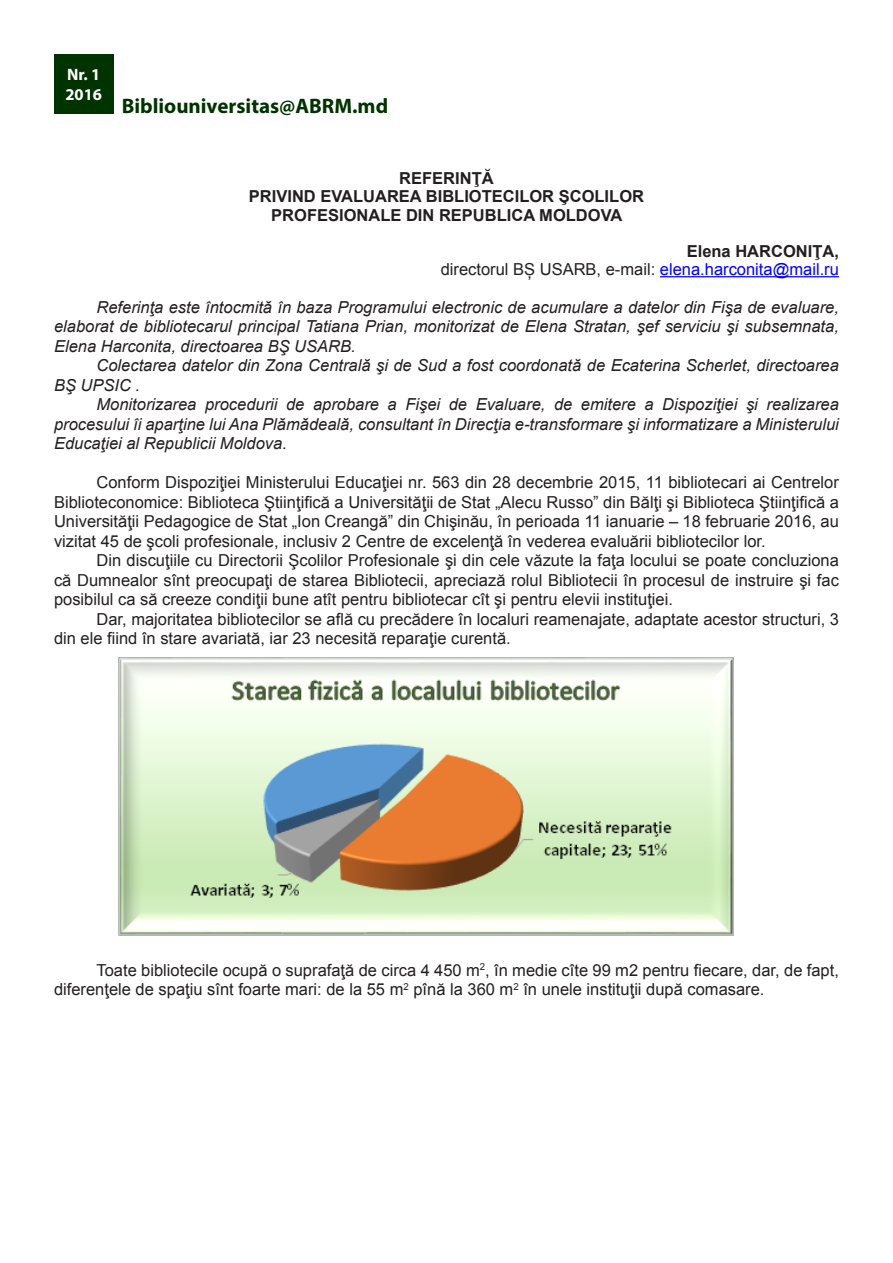
<style>
.page{position:relative;width:893px;height:1263px;background:#fff}
.page>*{position:absolute;margin:0;border:0;box-sizing:border-box;transform-origin:0 0}
.t1{font:700 21px "Myriad Pro";color:#030}
.t2{font:16.5px/19.5px "Arial";color:#231f20;text-align:justify}
.t3{font:italic 16.5px/19.5px "Arial";color:#231f20;text-align:justify}
.t4{font:700 16.5px "Arial";color:#231f20}
.t5{font:700 16.5px "Myriad Pro";color:#fff}
.s1{color:#00f}
</style>
<div class="page">
<div style="left:54px;top:54px;width:59px;height:59px;background:#030"></div>
<hr style="left:660px;top:276px;width:179px;height:1px;background:#00f">
<img style="left:118px;top:657px;width:616px;height:279px">
<p class="t5" style="left:67px;top:64px;width:35px">Nr. 1</p>
<p class="t5" style="left:65px;top:83px;width:38px">2016</p>
<p class="t1" style="left:122px;top:93px;width:268px">Bibliouniversitas@ABRM.md</p>
<p class="t4" style="left:399px;top:167px;width:96px">REFERINŢĂ</p>
<p class="t4" style="left:249px;top:185px;width:397px">PRIVIND EVALUAREA BIBLIOTECILOR ŞCOLILOR</p>
<p class="t4" style="left:271px;top:203px;width:353px">PROFESIONALE DIN REPUBLICA MOLDOVA</p>
<p class="t4" style="left:687px;top:239px;width:154px">Elena HARCONIŢA,</p>
<p class="t2" style="left:441px;top:259px;width:400px">directorul BȘ USARB, e-mail: <span class="s1">elena.harconita@mail.ru</span></p>
<p class="t3" style="left:54px;top:297px;width:786px;text-indent:43px">Referinţa este întocmită în baza Programului electronic de acumulare a datelor din Fişa de evaluare, elaborat de bibliotecarul principal Tatiana Prian, monitorizat de Elena Stratan, şef serviciu şi subsemnata, Elena Harconita, directoarea BŞ USARB.</p>
<p class="t3" style="left:54px;top:356px;width:786px;text-indent:43px">Colectarea datelor din Zona Centrală şi de Sud a fost coordonată de Ecaterina Scherlet, directoarea<br>BŞ UPSIC .</p>
<p class="t3" style="left:54px;top:395px;width:786px;text-indent:43px">Monitorizarea procedurii de aprobare a Fişei de Evaluare, de emitere a Dispoziţiei şi realizarea procesului îi aparţine lui Ana Plămădeală, consultant în Direcţia e-transformare şi informatizare a Ministerului Educaţiei al Republicii Moldova.</p>
<p class="t2" style="left:54px;top:472px;width:786px;text-indent:43px">Conform Dispoziţiei Ministerului Educaţiei nr. 563 din 28 decembrie 2015, 11 bibliotecari ai Centrelor Biblioteconomice: Biblioteca Ştiinţifică a Universităţii de Stat „Alecu Russo” din Bălţi şi Biblioteca Ştiinţifică a Universităţii Pedagogice de Stat „Ion Creangă” din Chişinău, în perioada 11 ianuarie – 18 februarie 2016, au vizitat 45 de şcoli profesionale, inclusiv 2 Centre de excelenţă în vederea evaluării bibliotecilor lor.</p>
<p class="t2" style="left:54px;top:550px;width:786px;text-indent:43px">Din discuţiile cu Directorii Şcolilor Profesionale şi din cele văzute la faţa locului se poate concluziona că Dumnealor sînt preocupaţi de starea Bibliotecii, apreciază rolul Bibliotecii în procesul de instruire şi fac posibilul ca să creeze condiţii bune atît pentru bibliotecar cît şi pentru elevii instituţiei.</p>
<p class="t2" style="left:54px;top:609px;width:786px;text-indent:43px">Dar, majoritatea bibliotecilor se află cu precădere în localuri reamenajate, adaptate acestor structuri, 3 din ele fiind în stare avariată, iar 23 necesită reparaţie curentă.</p>
<p class="t2" style="left:54px;top:960px;width:786px;text-indent:43px">Toate bibliotecile ocupă o suprafaţă de circa 4 450 m<sup>2</sup>, în medie cîte 99 m2 pentru fiecare, dar, de fapt, diferenţele de spaţiu sînt foarte mari: de la 55 m<sup>2</sup> pînă la 360 m<sup>2</sup> în unele instituţii după comasare.</p>
</div>
